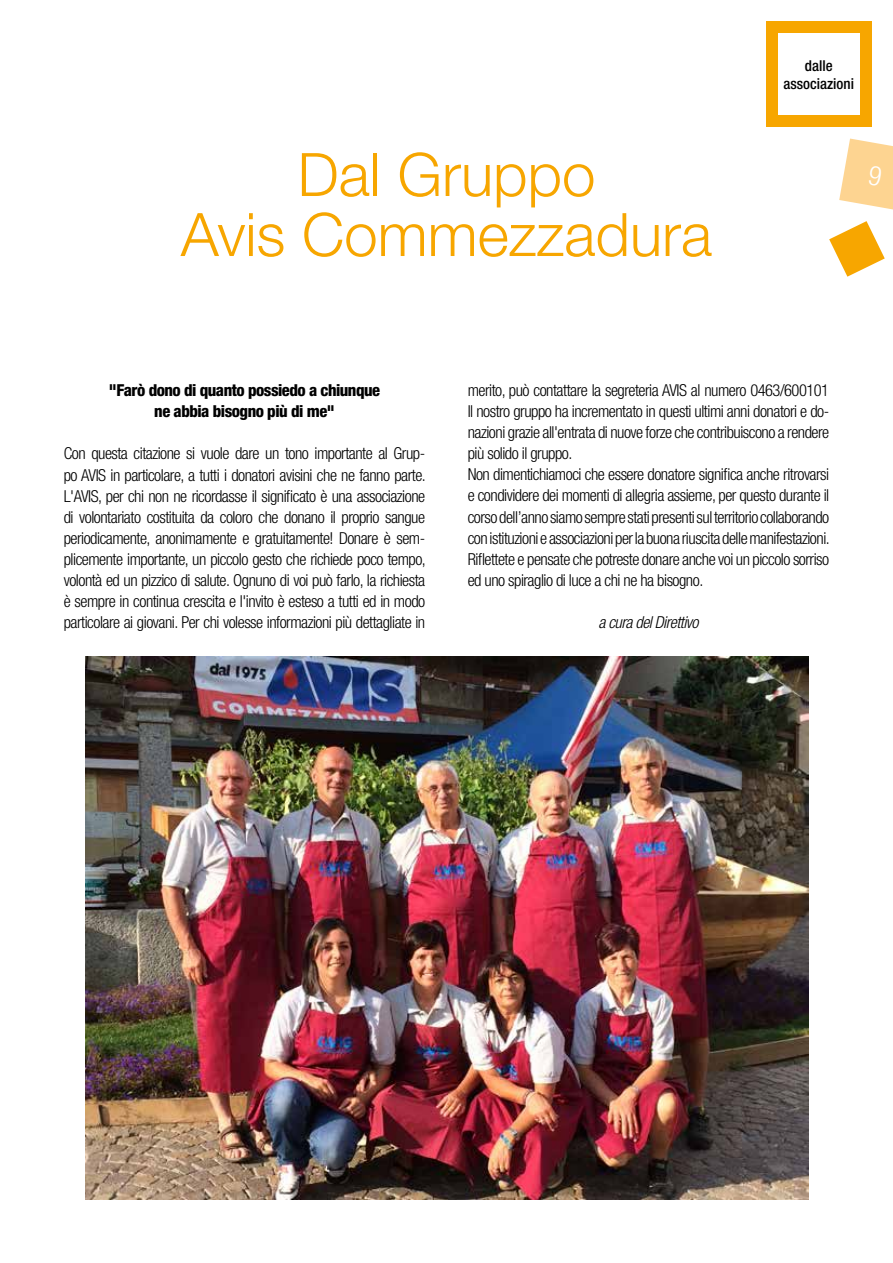
<style>
.page{position:relative;width:893px;height:1263px;background:#fff}
.page>*{position:absolute;margin:0;border:0;box-sizing:border-box;transform-origin:0 0}
.t1{font:300 60px/60px "Helvetica Neue";color:#f7a600;text-align:center}
.t2{font:300 condensed 16.5px/21.1px "Helvetica Neue";letter-spacing:-.03em;color:#000;text-align:justify}
.t3{font:800 condensed 16.5px/21.1px "Helvetica Neue";letter-spacing:-.03em;color:#000;text-align:center}
.t4{font:italic 300 condensed 16.5px "Helvetica Neue";letter-spacing:-.03em;color:#000}
.t5{font:500 condensed 15px/18px "Helvetica Neue";color:#000;text-align:center}
</style>
<div class="page">
<svg style="left:829px;top:221px;width:56px;height:56px"></svg>
<div style="left:766px;top:21px;width:106px;height:105px;background:#f7a600"></div>
<div style="left:779px;top:33px;width:81px;height:81px;background:#fff"></div>
<img style="left:85px;top:657px;width:723px;height:542px">
<svg style="left:839px;top:139px;width:54px;height:70px"></svg>
<h1 class="t1" style="left:181px;top:143px;width:533px">Dal Gruppo<br>Avis Commezzadura</h1>
<p class="t5" style="left:783px;top:56px;width:72px">dalle associazioni</p>
<p class="t3" style="left:109px;top:379px;width:273px">"Farò dono di quanto possiedo a chiunque ne abbia bisogno più di me"</p>
<p class="t2" style="left:64px;top:443px;width:364px">Con questa citazione si vuole dare un tono importante al Grup&shy;po AVIS in particolare, a tutti i donatori avisini che ne fanno parte.<br>L'AVIS, per chi non ne ricordasse il significato è una associazione di volontariato costituita da coloro che donano il proprio sangue periodicamente, anonimamente e gratuitamente! Donare è sem&shy;plicemente importante, un piccolo gesto che richiede poco tempo, volontà ed un pizzico di salute. Ognuno di voi può farlo, la richiesta è sempre in continua crescita e l'invito è esteso a tutti ed in modo particolare ai giovani. Per chi volesse informazioni più dettagliate in</p>
<p class="t2" style="left:468px;top:379px;width:364px;text-align:left">merito, può contattare la segreteria AVIS al numero 0463/600101<br>Il nostro gruppo ha incrementato in questi ultimi anni donatori e do&shy;nazioni grazie all'entrata di nuove forze che contribuiscono a rendere più solido il gruppo.<br>Non dimentichiamoci che essere donatore significa anche ritrovarsi e condividere dei momenti di allegria assieme, per questo durante il corso dell’anno siamo sempre stati presenti sul territorio collaborando con istituzioni e associazioni per la buona riuscita delle manifestazioni.<br>Riflettete e pensate che potreste donare anche voi un piccolo sorriso ed uno spiraglio di luce a chi ne ha bisogno.</p>
<p class="t4" style="left:598px;top:613px;width:102px">a cura del Direttivo</p>
</div>
